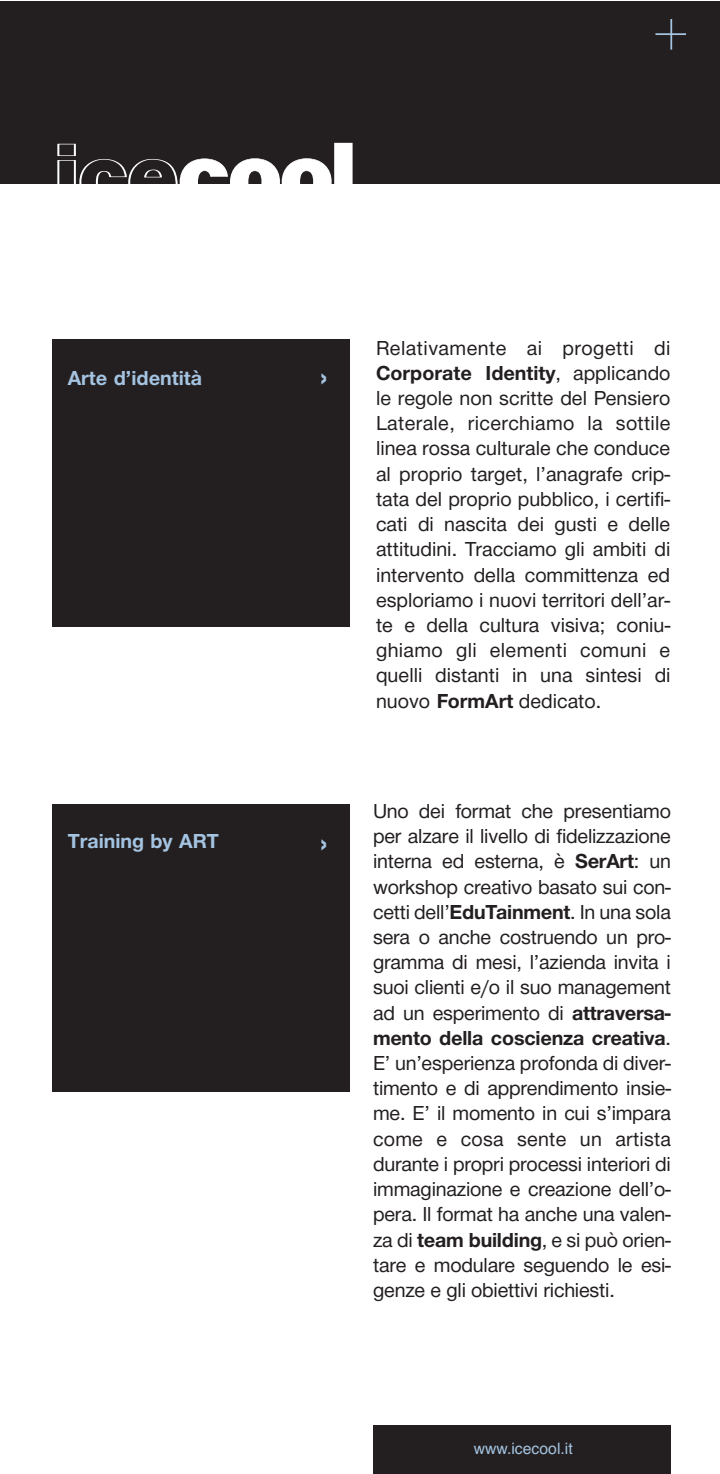
<style>
.page{position:relative;width:720px;height:1474px;background:#fff}
.page>*{position:absolute;margin:0;border:0;box-sizing:border-box;transform-origin:0 0}
.t1{font:31.5px "Helvetica Neue H75";color:#a4c4e2}
.t2{font:21px/25.2px "Helvetica Neue H55";letter-spacing:-.01em;color:#231f20;text-align:justify}
.t3{font:21px "Helvetica Neue H75";letter-spacing:-.01em;color:#231f20}
.t4{font:21px "Helvetica Neue H75";color:#a4c4e2}
.t5{font:21px "Helvetica Neue H55";letter-spacing:.02em;color:#231f20}
.t6{font:15.75px "Helvetica";color:#a4c4e2}
.s1{font-family:"Helvetica Neue H55"}
.s2{font-family:"Helvetica Neue H75"}
</style>
<div class="page">
<div style="left:1px;top:1px;width:718px;height:182px;background:#231f20"></div>
<svg style="left:56px;top:143px;width:275px;height:41px"></svg>
<div style="left:335px;top:143px;width:16px;height:61px;background:#fff"></div>
<div style="left:334px;top:143px;width:18px;height:61px;border:1px solid #fff"></div>
<div style="left:51px;top:339px;width:298px;height:287px;background:#231f20"></div>
<div style="left:51px;top:804px;width:298px;height:287px;background:#231f20"></div>
<div style="left:373px;top:1425px;width:297px;height:48px;background:#231f20"></div>
<hr style="left:655px;top:33px;width:30px;height:2px;background:#a4c4e2">
<hr style="left:670px;top:19px;width:2px;height:31px;background:#a4c4e2">
<p class="t4" style="left:68px;top:371px;width:136px">Arte d’identità</p>
<h1 class="t1" style="left:320px;top:366px;width:9px">›</h1>
<p class="t4" style="left:68px;top:834px;width:152px">Training by ART</p>
<h1 class="t1" style="left:320px;top:832px;width:9px">›</h1>
<p class="t5" style="left:376px;top:340px;width:296px">Relativamente ai progetti di</p>
<p class="t3" style="left:376px;top:366px;width:296px">Corporate Identity<span class="s1">, applicando</span></p>
<p class="t2" style="left:376px;top:387px;width:296px">le regole non scritte del Pensiero Laterale, ricerchiamo la sottile linea rossa culturale che conduce al proprio target, l’anagrafe crip&shy;tata del proprio pubblico, i certifi&shy;cati di nascita dei gusti e delle attitudini. Tracciamo gli ambiti di intervento della committenza ed esploriamo i nuovi territori dell’ar&shy;te e della cultura visiva; coniu&shy;ghiamo gli elementi comuni e quelli distanti in una sintesi di nuovo <span class="s2">FormArt</span> dedicato.</p>
<p class="t2" style="left:373px;top:800px;width:299px">Uno dei format che presentiamo per alzare il livello di fidelizzazione interna ed esterna, è <span class="s2">SerArt</span>: un workshop creativo basato sui con&shy;cetti dell’<span class="s2">EduTainment</span>. In una sola sera o anche costruendo un pro&shy;gramma di mesi, l’azienda invita i suoi clienti e/o il suo management ad un esperimento di <span class="s2">attraversa-</span></p>
<p class="t3" style="left:373px;top:1030px;width:299px">mento della coscienza creativa<span class="s1">.</span></p>
<p class="t2" style="left:373px;top:1052px;width:299px">E’ un’esperienza profonda di diver&shy;timento e di apprendimento insie&shy;me. E’ il momento in cui s’impara come e cosa sente un artista durante i propri processi interiori di immaginazione e creazione dell’o&shy;pera. Il format ha anche una valen&shy;za di <span class="s2">team building</span>, e si può orien&shy;tare e modulare seguendo le esi&shy;genze e gli obiettivi richiesti.</p>
<p class="t6" style="left:473px;top:1438px;width:100px">www.icecool.it</p>
</div>
